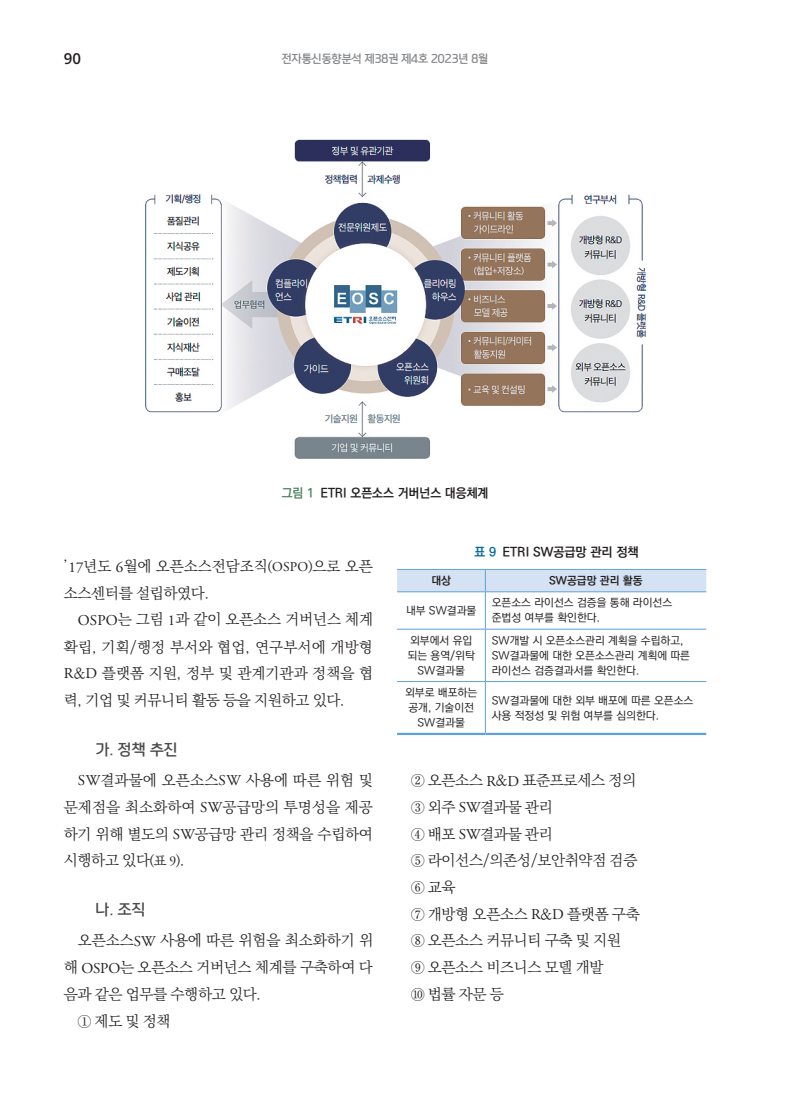
<style>
.page{position:relative;width:800px;height:1106px;background:#fff}
.page>*{position:absolute;margin:0;border:0;box-sizing:border-box;transform-origin:0 0}
._2단본문{font:15px/26.8px "Ko Pub World Batang PL";letter-spacing:-.02em;color:#231f20;text-align:justify}
.t1{font:600 15px "Open Sans";color:#231f20}
.가{font:14.7px "paybooc OTF Bold";color:#4b4c4d}
.캡션{font:12.75px "Ko Pub World Dotum PB";color:#231f20}
._2022표제목볼드{font:12.75px "Ko Pub World Dotum PB";color:#231f20}
._2022테이블{font:11.1px/15px "Ko Pub World Dotum PM";color:#231f20;text-align:center}
._2022테이블-2{font:11.1px "Ko Pub World Dotum PB";color:#231f20}
.t2{font:10.95px "paybooc OTF Bold";color:#848689}
.s1{color:#4f8465}
.s2{font-family:"Adobe Garamond Pro"}
.s3{font-size:13.5px}
.s4{font-family:"Adobe Garamond Pro";font-size:13.5px}
.s5{color:#0166a5}
</style>
<div class="page">
<div style="left:397px;top:569px;width:309px;height:22px;background:#d4e2f3"></div>
<hr style="left:397px;top:591px;width:88px;height:1px;background:#61a1d7">
<hr style="left:485px;top:591px;width:221px;height:1px;background:#61a1d7">
<hr style="left:485px;top:592px;width:1px;height:37px;background:#61a1d7">
<hr style="left:397px;top:629px;width:88px;height:1px;background:#61a1d7">
<hr style="left:485px;top:629px;width:221px;height:1px;background:#61a1d7">
<hr style="left:485px;top:629px;width:1px;height:52px;background:#61a1d7">
<hr style="left:397px;top:681px;width:88px;height:1px;background:#61a1d7">
<hr style="left:485px;top:681px;width:221px;height:1px;background:#61a1d7">
<hr style="left:485px;top:682px;width:1px;height:50px;background:#61a1d7">
<hr style="left:397px;top:732px;width:88px;height:3px;background:#61a1d7">
<hr style="left:485px;top:732px;width:221px;height:3px;background:#61a1d7">
<img style="left:145px;top:139px;width:502px;height:320px">
<p class="t1" style="left:64px;top:48px;width:19px">90</p>
<p class="t2" style="left:282px;top:52px;width:208px">전자통신동향분석 제38권 제4호 2023년 8월</p>
<p class="캡션" style="left:281px;top:484px;width:208px"><span class="s1">그림 1</span> ETRI 오픈소스 거버넌스 대응체계</p>
<p class="_2단본문" style="left:64px;top:553px;width:310px">’<span class="s2">17</span>년도 <span class="s2">6</span>월에 오픈소스전담조직<span class="s3">(</span><span class="s4">OSPO</span><span class="s3">)</span>으로 오픈 소스센터를 설립하였다.</p>
<p class="_2단본문" style="left:64px;top:606px;width:311px;text-indent:14px"><span class="s2">OSPO</span>는 그림 <span class="s2">1</span>과 같이 오픈소스 거버넌스 체계 확립, 기획/행정 부서와 협업, 연구부서에 개방형 <span class="s2">R</span>&amp;<span class="s2">D</span> 플랫폼 지원, 정부 및 관계기관과 정책을 협 력, 기업 및 커뮤니티 활동 등을 지원하고 있다.</p>
<p class="가" style="left:96px;top:740px;width:83px">가. 정책 추진</p>
<p class="_2단본문" style="left:64px;top:767px;width:310px;text-indent:14px"><span class="s2">SW</span>결과물에 오픈소스<span class="s2">SW</span> 사용에 따른 위험 및 문제점을 최소화하여 <span class="s2">SW</span>공급망의 투명성을 제공 하기 위해 별도의 <span class="s2">SW</span>공급망 관리 정책을 수립하여 시행하고 있다<span class="s3">(표</span> <span class="s4">9</span><span class="s3">)</span>.</p>
<p class="가" style="left:96px;top:900px;width:51px">나. 조직</p>
<p class="_2단본문" style="left:64px;top:927px;width:310px;text-indent:14px">오픈소스<span class="s2">SW</span> 사용에 따른 위험을 최소화하기 위 해 <span class="s2">OSPO</span>는 오픈소스 거버넌스 체계를 구축하여 다 음과 같은 업무를 수행하고 있다.</p>
<p class="_2단본문" style="left:78px;top:1007px;width:94px">① 제도 및 정책</p>
<p class="_2022표제목볼드" style="left:474px;top:543px;width:165px"><span class="s5">표 9</span> ETRI SW공급망 관리 정책</p>
<p class="_2022테이블-2" style="left:431px;top:572px;width:21px">대상</p>
<p class="_2022테이블-2" style="left:549px;top:572px;width:95px">SW공급망 관리 활동</p>
<p class="_2022테이블" style="left:406px;top:603px;width:72px">내부 SW결과물</p>
<p class="_2022테이블" style="left:491px;top:596px;width:182px">오픈소스 라이선스 검증을 통해 라이선스</p>
<p class="_2022테이블" style="left:491px;top:611px;width:110px">준법성 여부를 확인한다.</p>
<p class="_2022테이블" style="left:407px;top:633px;width:69px">외부에서 유입 되는 용역/위탁<br>SW결과물</p>
<p class="_2022테이블" style="left:491px;top:633px;width:200px;text-align:left">SW개발 시 오픈소스관리 계획을 수립하고,<br>SW결과물에 대한 오픈소스관리 계획에 따른 라이선스 검증결과서를 확인한다.</p>
<p class="_2022테이블" style="left:405px;top:685px;width:74px">외부로 배포하는 공개, 기술이전<br>SW결과물</p>
<p class="_2022테이블" style="left:491px;top:693px;width:203px;text-align:left">SW결과물에 대한 외부 배포에 따른 오픈소스 사용 적정성 및 위험 여부를 심의한다.</p>
<p class="_2단본문" style="left:411px;top:767px;width:226px">② 오픈소스 <span class="s2">R</span>&amp;<span class="s2">D</span> 표준프로세스 정의</p>
<p class="_2단본문" style="left:411px;top:794px;width:143px">③ 외주 <span class="s2">SW</span>결과물 관리</p>
<p class="_2단본문" style="left:411px;top:820px;width:143px">④ 배포 <span class="s2">SW</span>결과물 관리</p>
<p class="_2단본문" style="left:411px;top:847px;width:228px">⑤ 라이선스/의존성/보안취약점 검증</p>
<p class="_2단본문" style="left:411px;top:874px;width:46px">⑥ 교육</p>
<p class="_2단본문" style="left:411px;top:900px;width:230px">⑦ 개방형 오픈소스 <span class="s2">R</span>&amp;<span class="s2">D</span> 플랫폼 구축</p>
<p class="_2단본문" style="left:411px;top:927px;width:211px">⑧ 오픈소스 커뮤니티 구축 및 지원</p>
<p class="_2단본문" style="left:411px;top:954px;width:194px">⑨ 오픈소스 비즈니스 모델 개발</p>
<p class="_2단본문" style="left:411px;top:981px;width:94px">⑩ 법률 자문 등</p>
</div>
